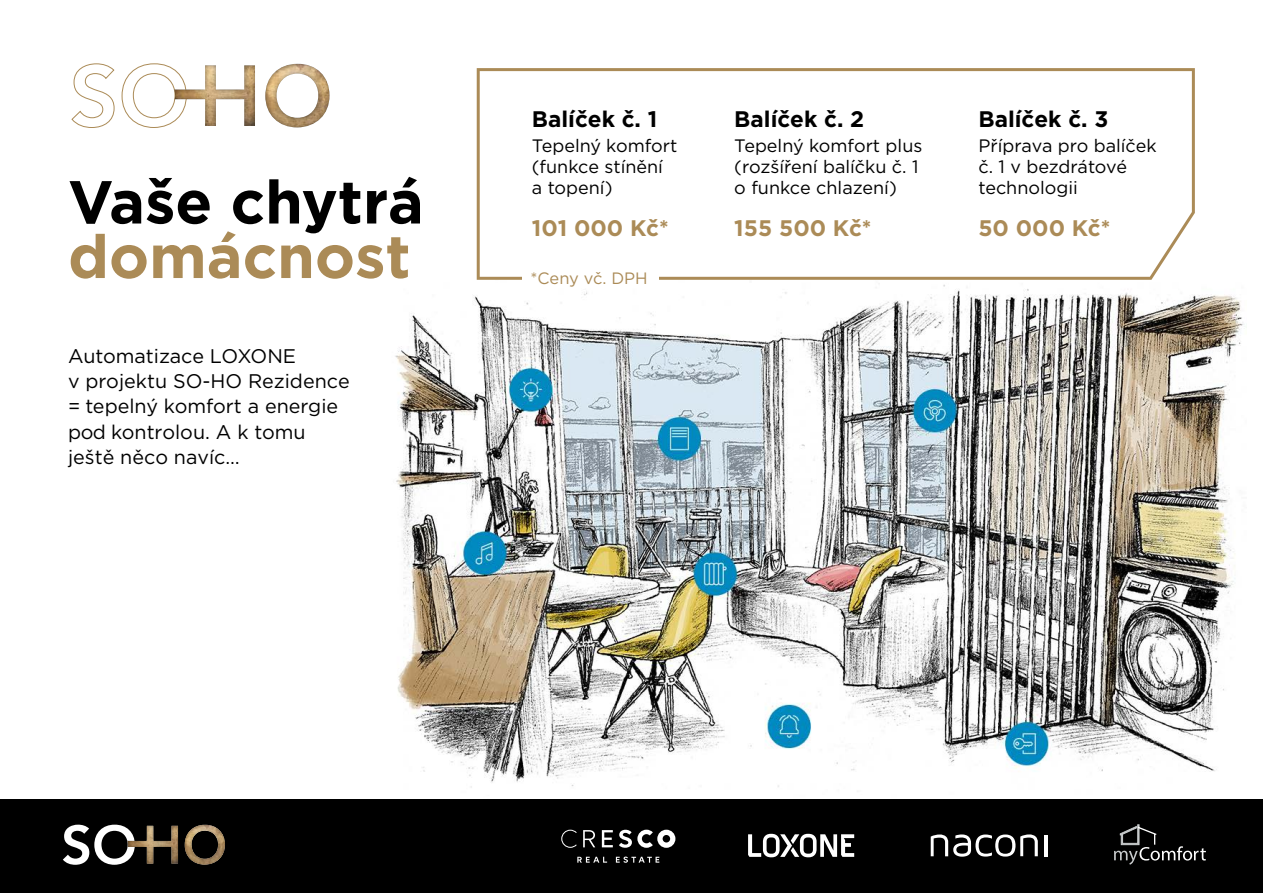
<style>
.page{position:relative;width:1263px;height:893px;background:#fff}
.page>*{position:absolute;margin:0;border:0;box-sizing:border-box;transform-origin:0 0}
.t1{font:700 60.6px "Gotham";color:#000}
.t2{font:700 60.6px "Gotham";color:#ab8b57}
.t3{font:700 22.5px "Gotham";color:#000}
.t4{font:700 22.5px "Gotham";color:#ab8b57}
.t5{font:19.65px/25.3px "Gotham";color:#000}
.t6{font:18px/21px "Gotham";color:#000}
.t7{font:16.5px "Gotham";letter-spacing:-.01em;color:#ab8b57}
</style>
<div class="page">
<img style="left:395px;top:278px;width:849px;height:510px">
<svg style="left:477px;top:68px;width:718px;height:212px"></svg>
<div style="left:522px;top:271px;width:137px;height:14px;background:#fff"></div>
<svg style="left:71px;top:63px;width:44px;height:65px"></svg>
<div style="left:251px;top:52px;width:91px;height:78px;background:#000;opacity:.5"></div>
<svg style="left:121px;top:63px;width:39px;height:65px"></svg>
<div style="left:160px;top:54px;width:108px;height:75px;background:#000;opacity:.5"></div>
<div style="left:0;top:799px;width:1263px;height:94px;background:#000"></div>
<svg style="left:561px;top:830px;width:114px;height:33px"></svg>
<svg style="left:748px;top:834px;width:106px;height:23px"></svg>
<svg style="left:931px;top:834px;width:107px;height:23px"></svg>
<hr style="left:1044px;top:835px;width:4px;height:21px;background:#fff">
<svg style="left:1114px;top:825px;width:92px;height:40px"></svg>
<div style="left:171px;top:813px;width:67px;height:54px;background:#000;opacity:.5"></div>
<svg style="left:63px;top:824px;width:51px;height:41px"></svg>
<div style="left:114px;top:815px;width:77px;height:51px;background:#000;opacity:.5"></div>
<h1 class="t1" style="left:68px;top:162px;width:357px">Vaše chytrá</h1>
<h1 class="t2" style="left:68px;top:216px;width:344px">domácnost</h1>
<p class="t5" style="left:68px;top:343px;width:283px">Automatizace LOXONE<br>v projektu SO-HO Rezidence = tepelný komfort a energie pod kontrolou. A k tomu ještě něco navíc…</p>
<p class="t3" style="left:532px;top:104px;width:127px">Balíček č. 1</p>
<p class="t6" style="left:532px;top:135px;width:147px">Tepelný komfort (funkce stínění a topení)</p>
<p class="t4" style="left:532px;top:213px;width:138px">101 000 Kč*</p>
<p class="t7" style="left:530px;top:268px;width:119px">*Ceny vč. DPH</p>
<p class="t3" style="left:734px;top:104px;width:131px">Balíček č. 2</p>
<p class="t6" style="left:734px;top:135px;width:190px">Tepelný komfort plus (rozšíření balíčku č. 1 o funkce chlazení)</p>
<p class="t4" style="left:734px;top:213px;width:139px">155 500 Kč*</p>
<p class="t3" style="left:978px;top:104px;width:131px">Balíček č. 3</p>
<p class="t6" style="left:978px;top:135px;width:180px">Příprava pro balíček č. 1 v bezdrátové technologii</p>
<p class="t4" style="left:978px;top:213px;width:133px">50 000 Kč*</p>
</div>
